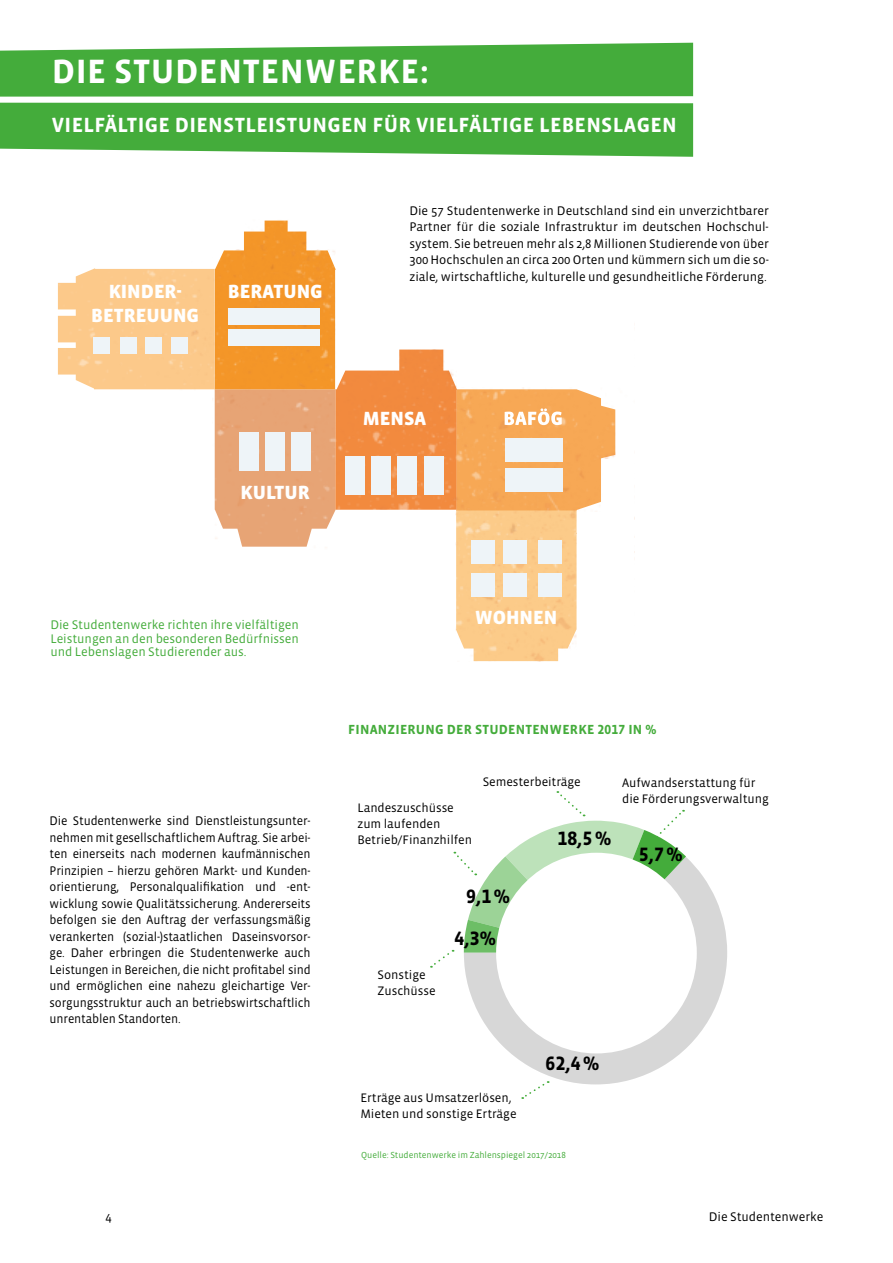
<style>
.page{position:relative;width:893px;height:1263px;background:#fff}
.page>*{position:absolute;margin:0;border:0;box-sizing:border-box;transform-origin:0 0}
.H3_Vista{font:700 34.5px "Vista Sans OTCE";letter-spacing:.015em;color:#fff}
.H3_Vista-2{font:700 21px "Vista Sans OTCE";letter-spacing:.015em;color:#fff}
.infografik{font:700 19.8px "Vista Sans OTCE";color:#000}
.t1{font:900 19.5px/23.4px "Vista Sans OTCE";color:#fff;text-align:center}
.H3_Vista-3{font:700 13.5px "Vista Sans OTCE";letter-spacing:.015em;color:#44ac3b}
.Fließtext_Copy_Vista{font:12.75px/16.5px "Vista Sans OTCE";letter-spacing:-.005em;color:#000;text-align:justify;scale:.96 1}
.Fließtext_Copy_Vista-2{font:12.75px/16.5px "Vista Sans OTCE";letter-spacing:-.005em;color:#000;text-align:justify}
.Text_Infobox{font:12.75px/13.5px "Vista Sans OTCE";letter-spacing:-.005em;color:#44ac3b;text-align:justify}
.Text_Infobox-2{font:12.6px/16.2px "Vista Sans OTCE";letter-spacing:-.005em;color:#000}
.Quelle{font:9px "Vista Sans OTCE";letter-spacing:-.005em;color:#44ac3b}
</style>
<div class="page">
<svg style="left:58px;top:221px;width:557px;height:440px;background:#f4b97e"></svg>
<div style="left:538px;top:573px;width:23px;height:24px;background:#eef4f8"></div>
<div style="left:504px;top:573px;width:23px;height:24px;background:#eef4f8"></div>
<div style="left:471px;top:573px;width:23px;height:24px;background:#eef4f8"></div>
<div style="left:538px;top:541px;width:23px;height:23px;background:#eef4f8"></div>
<div style="left:504px;top:541px;width:23px;height:23px;background:#eef4f8"></div>
<div style="left:471px;top:541px;width:23px;height:23px;background:#eef4f8"></div>
<div style="left:51px;top:392px;width:161px;height:201px;background:#fff"></div>
<div style="left:51px;top:550px;width:400px;height:147px;background:#fff"></div>
<div style="left:340px;top:510px;width:114px;height:187px;background:#fff"></div>
<div style="left:578px;top:512px;width:56px;height:185px;background:#fff"></div>
<div style="left:457px;top:191px;width:177px;height:195px;background:#fff"></div>
<div style="left:51px;top:64px;width:192px;height:181px;background:#fff"></div>
<div style="left:51px;top:65px;width:161px;height:195px;background:#fff"></div>
<div style="left:336px;top:148px;width:280px;height:201px;background:#fff"></div>
<div style="left:289px;top:191px;width:60px;height:40px;background:#fff"></div>
<div style="left:307px;top:209px;width:61px;height:40px;background:#fff"></div>
<div style="left:337px;top:330px;width:61px;height:39px;background:#fff"></div>
<div style="left:182px;top:209px;width:60px;height:40px;background:#fff"></div>
<div style="left:445px;top:329px;width:60px;height:40px;background:#fff"></div>
<div style="left:604px;top:459px;width:30px;height:59px;background:#fff"></div>
<div style="left:560px;top:651px;width:61px;height:27px;background:#fff"></div>
<div style="left:396px;top:634px;width:61px;height:27px;background:#fff"></div>
<svg style="left:522px;top:1084px;width:23px;height:15px"></svg>
<svg style="left:465px;top:857px;width:262px;height:227px;fill:#d7d7d7"></svg>
<div style="left:496px;top:853px;width:201px;height:200px;background:#fff;border-radius:50%"></div>
<svg style="left:431px;top:791px;width:255px;height:177px"></svg>
<svg style="left:0;top:43px;width:693px;height:114px;background:#5bb653"></svg>
<p class="H3_Vista" style="left:52px;top:51px;width:378px">DIE STUDENTENWERKE:</p>
<p class="H3_Vista-2" style="left:52px;top:113px;width:626px">VIELFÄLTIGE DIENSTLEISTUNGEN FÜR VIELFÄLTIGE LEBENSLAGEN</p>
<p class="t1" style="left:91px;top:280px;width:109px">KINDER-<br>BETREUUNG</p>
<p class="t1" style="left:228px;top:280px;width:96px">BERATUNG</p>
<p class="t1" style="left:241px;top:480px;width:71px">KULTUR</p>
<p class="Fließtext_Copy_Vista-2" style="left:409px;top:202px;width:361px">Die 57 Studentenwerke in Deutschland sind ein unverzichtbarer Partner für die soziale Infrastruktur im deutschen Hochschul&shy;system. Sie betreuen mehr als 2,8 Millionen Studierende von über 300 Hochschulen an circa 200 Orten und kümmern sich um die so&shy;ziale, wirtschaftliche, kulturelle und gesundheitliche Förderung.</p>
<p class="t1" style="left:363px;top:407px;width:65px">MENSA</p>
<p class="Text_Infobox" style="left:50px;top:618px;width:250px">Die Studentenwerke richten ihre vielfältigen Leistungen an den besonderen Bedürfnissen und Lebenslagen Studierender aus.</p>
<p class="Fließtext_Copy_Vista" style="left:50px;top:812px;width:273px">Die Studentenwerke sind Dienstleistungsunter&shy;nehmen mit gesellschaftlichem Auftrag. Sie arbei&shy;ten einerseits nach modernen kaufmännischen Prinzipien – hierzu gehören Markt- und Kunden&shy;orientierung, Personalqualifikation und -ent&shy;wicklung sowie Qualitätssicherung. Andererseits befolgen sie den Auftrag der verfassungsmäßig verankerten (sozial-)staatlichen Daseinsvorsor&shy;ge. Daher erbringen die Studentenwerke auch Leistungen in Bereichen, die nicht profitabel sind und ermöglichen eine nahezu gleichartige Ver&shy;sorgungsstruktur auch an betriebswirtschaftlich unrentablen Standorten.</p>
<p class="Fließtext_Copy_Vista-2" style="left:106px;top:1208px;width:8px">4</p>
<p class="t1" style="left:475px;top:605px;width:84px">WOHNEN</p>
<p class="H3_Vista-3" style="left:348px;top:722px;width:310px">FINANZIERUNG DER STUDENTENWERKE 2017 IN %</p>
<p class="Text_Infobox-2" style="left:357px;top:799px;width:116px">Landeszuschüsse zum laufenden<br>Betrieb/Finanzhilfen</p>
<p class="Text_Infobox-2" style="left:483px;top:773px;width:100px">Semesterbeiträge</p>
<p class="infografik" style="left:557px;top:827px;width:55px">18,5%</p>
<p class="Text_Infobox-2" style="left:378px;top:966px;width:59px">Sonstige<br>Zuschüsse</p>
<p class="infografik" style="left:466px;top:885px;width:45px">9,1%</p>
<p class="infografik" style="left:455px;top:927px;width:43px">4,3%</p>
<p class="Text_Infobox-2" style="left:622px;top:774px;width:148px">Aufwandserstattung für die Förderungsverwaltung</p>
<p class="infografik" style="left:639px;top:843px;width:45px">5,7%</p>
<p class="Text_Infobox-2" style="left:360px;top:1090px;width:158px">Erträge aus Umsatzerlösen,<br>Mieten und sonstige Erträge</p>
<p class="infografik" style="left:546px;top:1051px;width:55px">62,4%</p>
<p class="Quelle" style="left:361px;top:1150px;width:206px">Quelle: Studentenwerke im Zahlenspiegel 2017/2018</p>
<p class="Fließtext_Copy_Vista-2" style="left:709px;top:1208px;width:116px">Die Studentenwerke</p>
</div>
